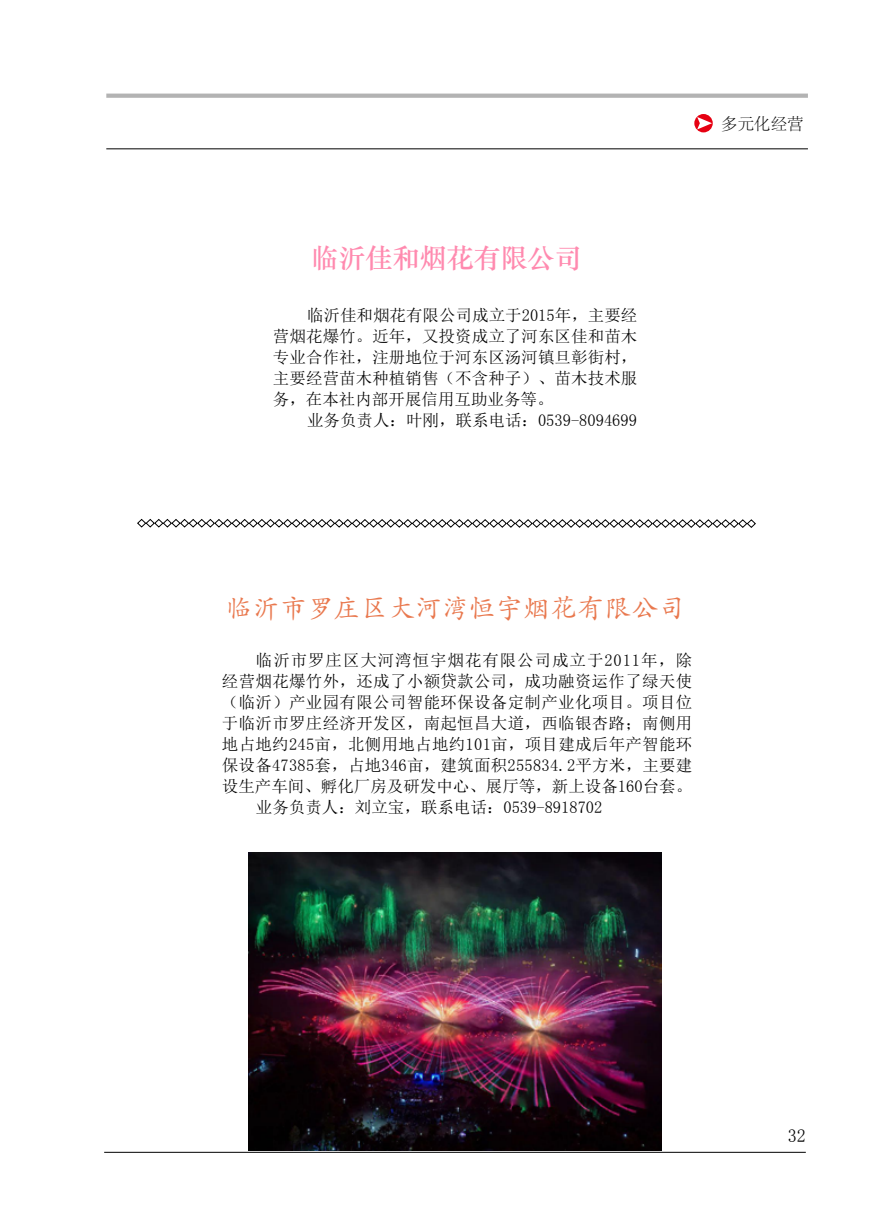
<style>
.page{position:relative;width:893px;height:1212px;background:#fff}
.page>*{position:absolute;margin:0;border:0;box-sizing:border-box;transform-origin:0 0}
.t1{font:27px "ST Kaiti";color:#e9784e}
.t2{font:27px "ST Zhongsong";color:#ff8aaf}
.t3{font:18px "Sim Sun";color:#000}
.t4{font:16.5px/21px "Sim Sun";letter-spacing:.015em;color:#000;text-align:justify}
.t5{font:16.5px "Sim Sun";letter-spacing:.055em;color:#000}
.t6{font:300 16.5px "Adobe Song Std";color:#000}
</style>
<div class="page">
<svg style="left:106px;top:94px;width:702px;height:4px;background:#b6b6b6"></svg>
<svg style="left:694px;top:114px;width:19px;height:18px"></svg>
<svg style="left:697px;top:117px;width:15px;height:12px"></svg>
<hr style="left:106px;top:149px;width:702px;height:1px;background:#000">
<hr style="left:104px;top:1152px;width:702px;height:1px;background:#000">
<svg style="left:137px;top:518px;width:619px;height:10px"></svg>
<img style="left:249px;top:853px;width:412px;height:297px">
<h1 class="t2" style="left:311px;top:239px;width:272px">临沂佳和烟花有限公司</h1>
<p class="t4" style="left:273px;top:304px;width:366px;text-indent:34px">临沂佳和烟花有限公司成立于2015年，主要经营烟花爆竹。近年，又投资成立了河东区佳和苗木专业合作社，注册地位于河东区汤河镇旦彰街村，主要经营苗木种植销售（不含种子）、苗木技术服务，在本社内部开展信用互助业务等。</p>
<p class="t4" style="left:307px;top:409px;width:331px">业务负责人：叶刚，联系电话：0539-8094699</p>
<p class="t6" style="left:721px;top:116px;width:84px">多元化经营</p>
<h1 class="t1" style="left:226px;top:590px;width:461px">临沂市罗庄区大河湾恒宇烟花有限公司</h1>
<p class="t5" style="left:256px;top:652px;width:438px">临沂市罗庄区大河湾恒宇烟花有限公司成立于2011年，除</p>
<p class="t4" style="left:222px;top:670px;width:472px">经营烟花爆竹外，还成了小额贷款公司，成功融资运作了绿天使</p>
<p class="t4" style="left:222px;top:691px;width:472px">（临沂）产业园有限公司智能环保设备定制产业化项目。项目位</p>
<p class="t4" style="left:222px;top:712px;width:472px">于临沂市罗庄经济开发区，南起恒昌大道，西临银杏路；南侧用</p>
<p class="t4" style="left:222px;top:733px;width:472px">地占地约245亩，北侧用地占地约101亩，项目建成后年产智能环</p>
<p class="t4" style="left:222px;top:754px;width:472px">保设备47385套，占地346亩，建筑面积255834.2平方米，主要建</p>
<p class="t4" style="left:222px;top:775px;width:472px">设生产车间、孵化厂房及研发中心、展厅等，新上设备160台套。</p>
<p class="t4" style="left:256px;top:796px;width:348px">业务负责人：刘立宝，联系电话：0539-8918702</p>
<p class="t3" style="left:788px;top:1127px;width:19px">32</p>
</div>
